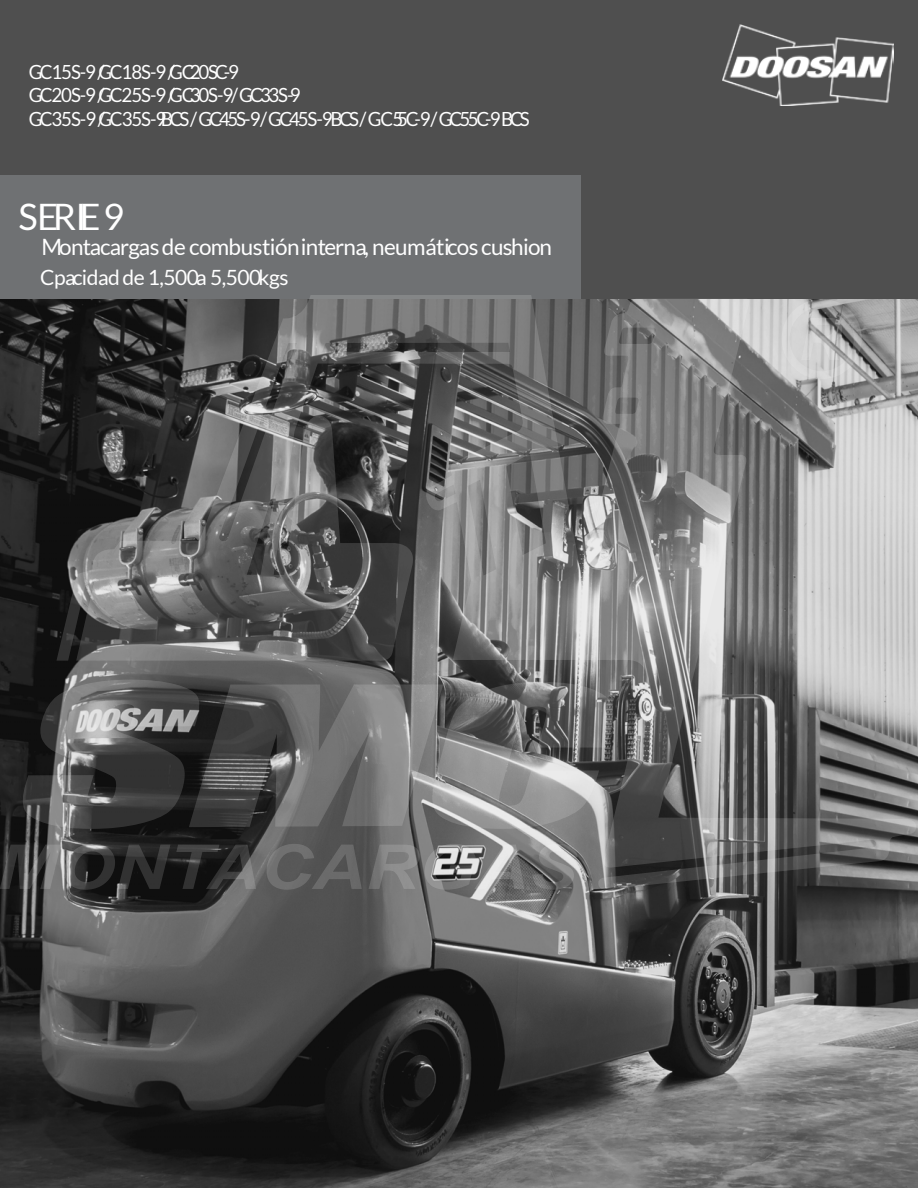
<style>
.page{position:relative;width:918px;height:1188px;background:#fff}
.page>*{position:absolute;margin:0;border:0;box-sizing:border-box;transform-origin:0 0}
.t1{font:36.45px "Lato";letter-spacing:-.025em;color:#fff}
.t2{font:22.5px "Lato";letter-spacing:-.025em;color:#fff}
.t3{font:21px "Lato";letter-spacing:-.02em;color:#fff}
.t4{font:19.5px/23.4px "Lato";letter-spacing:-.125em;color:#fff;scale:.96 1}
</style>
<div class="page">
<div style="left:1px;top:0;width:917px;height:307px;background:#4f4f4f"></div>
<div style="left:0;top:176px;width:580px;height:133px;background:#6f7173"></div>
<img style="left:722px;top:24px;width:172px;height:81px">
<img style="left:0;top:300px;width:918px;height:888px">
<svg style="left:56px;top:295px;width:860px;height:595px"></svg>
<svg style="left:0;top:844px;width:170px;height:46px"></svg>
<svg style="left:176px;top:845px;width:80px;height:44px"></svg>
<svg style="left:267px;top:844px;width:95px;height:46px"></svg>
<svg style="left:369px;top:844px;width:155px;height:46px"></svg>
<svg style="left:533px;top:844px;width:45px;height:46px"></svg>
<svg style="left:22px;top:680px;width:592px;height:149px"></svg>
<svg style="left:782px;top:299px;width:80px;height:80px"></svg>
<p class="t4" style="left:29px;top:60px;width:523px">GC15S-9 /GC18S-9 /GC20SC-9<br>GC20S-9 /GC25S-9 /GC30S-9/GC33S-9<br>GC35S-9 /GC35S-9 BCS / GC45S-9/ GC45S-9BCS / GC55C-9/ GC55C-9 BCS</p>
<h1 class="t1" style="left:19px;top:197px;width:107px">SERIE9</h1>
<p class="t2" style="left:42px;top:234px;width:512px">Montacargasde combustióninterna, neumáticos cushion</p>
<p class="t3" style="left:40px;top:265px;width:250px">Cpacidad de1,500a 5,500kgs</p>
</div>
